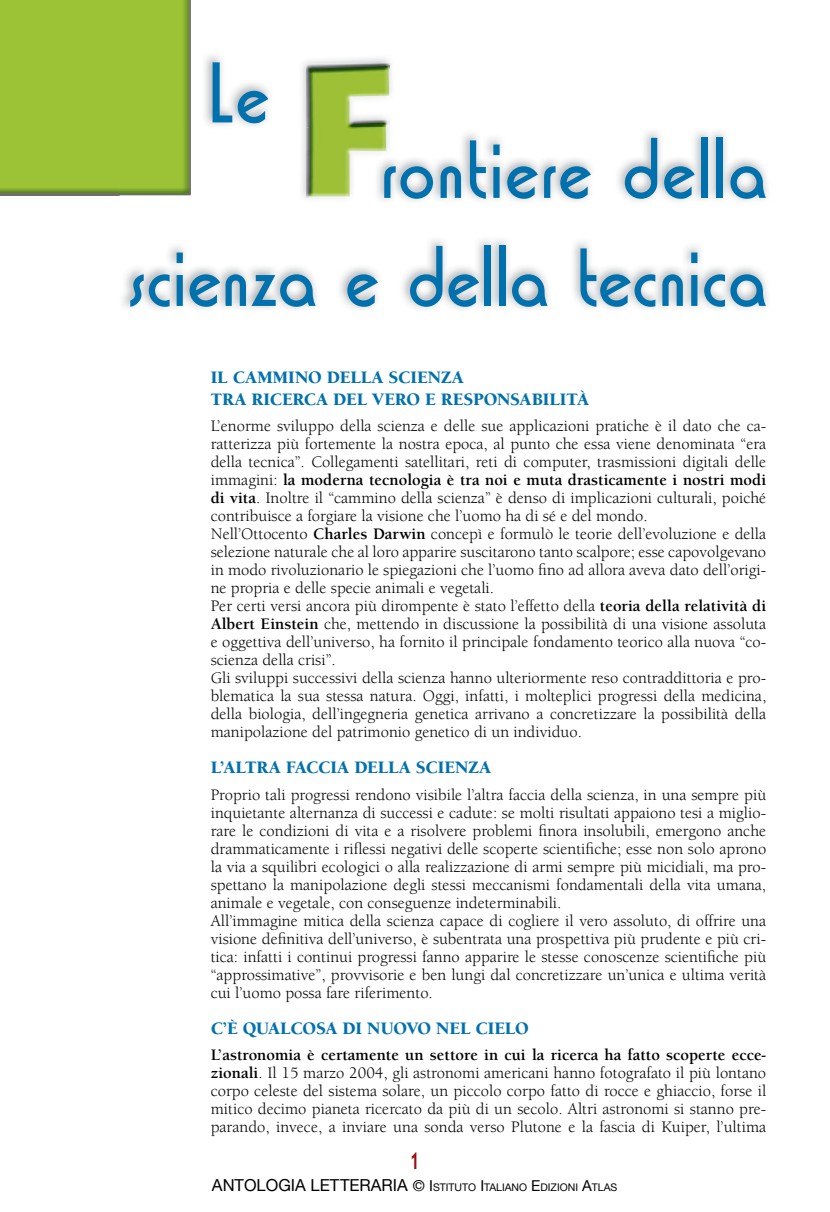
<style>
.page{position:relative;width:830px;height:1212px;background:#fff}
.page>*{position:absolute;margin:0;border:0;box-sizing:border-box;transform-origin:0 0}
.t1{font:90px/108px "Washington D";letter-spacing:.015em;color:#0071ad;text-align:right}
.t2{font:700 23.1px "Trebuchet MS";color:#9e0b0f;scale:.71 1}
.t3{font:900 18px/21.6px "Berkeley";letter-spacing:-.005em;color:#0071ad}
.t4{font:16.5px/18px "Berkeley";color:#000}
.t5{font:10.5px "Helvetica Neue";color:#000}
.s1{font-family:"Lithos Pro";font-weight:900;font-size:180px;color:#9cc335}
.s2{font-weight:700}
.s3{font-size:16.5px}
.s4{font-size:15px}
</style>
<div class="page">
<img style="left:305px;top:63px;width:88px;height:65px">
<img style="left:309px;top:66px;width:80px;height:62px">
<div style="left:0;top:0;width:189px;height:195px;background:#9cc335"></div>
<img style="left:305px;top:128px;width:87px;height:71px">
<img style="left:309px;top:128px;width:80px;height:68px">
<img style="left:119px;top:128px;width:72px;height:67px">
<img style="left:204px;top:55px;width:65px;height:71px">
<h1 class="t1" style="left:207px;top:40px;width:63px">Le</h1>
<h1 class="t1" style="left:128px;top:116px;width:638px"><span class="s1">F</span>rontiere della scienza e della tecnica</h1>
<p class="t3" style="left:211px;top:367px;width:379px">IL CAMMINO DELLA SCIENZA<br>TRA RICERCA DEL VERO E RESPONSABILITÀ</p>
<p class="t4" style="left:211px;top:417px;width:557px">L’enorme sviluppo della scienza e delle sue applicazioni pratiche è il dato che ca&shy;ratterizza più fortemente la nostra epoca, al punto che essa viene denominata “era della tecnica”. Collegamenti satellitari, reti di computer, trasmissioni digitali delle immagini: <span class="s2">la moderna tecnologia è tra noi e muta drasticamente i nostri modi di vita</span>. Inoltre il “cammino della scienza” è denso di implicazioni culturali, poiché contribuisce a forgiare la visione che l’uomo ha di sé e del mondo.<br>Nell’Ottocento <span class="s2">Charles Darwin</span> concepì e formulò le teorie dell’evoluzione e della selezione naturale che al loro apparire suscitarono tanto scalpore; esse capovolgevano in modo rivoluzionario le spiegazioni che l’uomo fino ad allora aveva dato dell’origi&shy;ne propria e delle specie animali e vegetali.<br>Per certi versi ancora più dirompente è stato l’effetto della <span class="s2">teoria della relatività di Albert Einstein</span> che, mettendo in discussione la possibilità di una visione assoluta e oggettiva dell’universo, ha fornito il principale fondamento teorico alla nuova “co&shy;scienza della crisi”.<br>Gli sviluppi successivi della scienza hanno ulteriormente reso contraddittoria e pro&shy;blematica la sua stessa natura. Oggi, infatti, i molteplici progressi della medicina, della biologia, dell’ingegneria genetica arrivano a concretizzare la possibilità della manipolazione del patrimonio genetico di un individuo.</p>
<p class="t3" style="left:211px;top:757px;width:282px">L’ALTRA FACCIA DELLA SCIENZA</p>
<p class="t4" style="left:211px;top:786px;width:556px">Proprio tali progressi rendono visibile l’altra faccia della scienza, in una sempre più inquietante alternanza di successi e cadute: se molti risultati appaiono tesi a miglio&shy;rare le condizioni di vita e a risolvere problemi finora insolubili, emergono anche drammaticamente i riflessi negativi delle scoperte scientifiche; esse non solo aprono la via a squilibri ecologici o alla realizzazione di armi sempre più micidiali, ma pro&shy;spettano la manipolazione degli stessi meccanismi fondamentali della vita umana, animale e vegetale, con conseguenze indeterminabili.<br>All’immagine mitica della scienza capace di cogliere il vero assoluto, di offrire una visione definitiva dell’universo, è subentrata una prospettiva più prudente e più cri&shy;tica: infatti i continui progressi fanno apparire le stesse conoscenze scientifiche più “approssimative”, provvisorie e ben lungi dal concretizzare un’unica e ultima verità cui l’uomo possa fare riferimento.</p>
<p class="t3" style="left:211px;top:1018px;width:319px">C’È QUALCOSA DI NUOVO NEL CIELO</p>
<p class="t4" style="left:211px;top:1046px;width:556px;text-align:justify"><span class="s2">L’astronomia è certamente un settore in cui la ricerca ha fatto scoperte ecce&shy;zionali</span>. Il 15 marzo 2004, gli astronomi americani hanno fotografato il più lontano corpo celeste del sistema solare, un piccolo corpo fatto di rocce e ghiaccio, forse il mitico decimo pianeta ricercato da più di un secolo. Altri astronomi si stanno pre&shy;parando, invece, a inviare una sonda verso Plutone e la fascia di Kuiper, l’ultima</p>
<h2 class="t2" style="left:409px;top:1146px;width:15px">1</h2>
<p class="t5" style="left:212px;top:1180px;width:407px"><span class="s3">ANTOLOGIA LETTERARIA</span> <span class="s4">©</span> <span class="s4">I</span>STITUTO <span class="s4">I</span>TALIANO <span class="s4">E</span>DIZIONI <span class="s4">A</span>TLAS</p>
</div>
